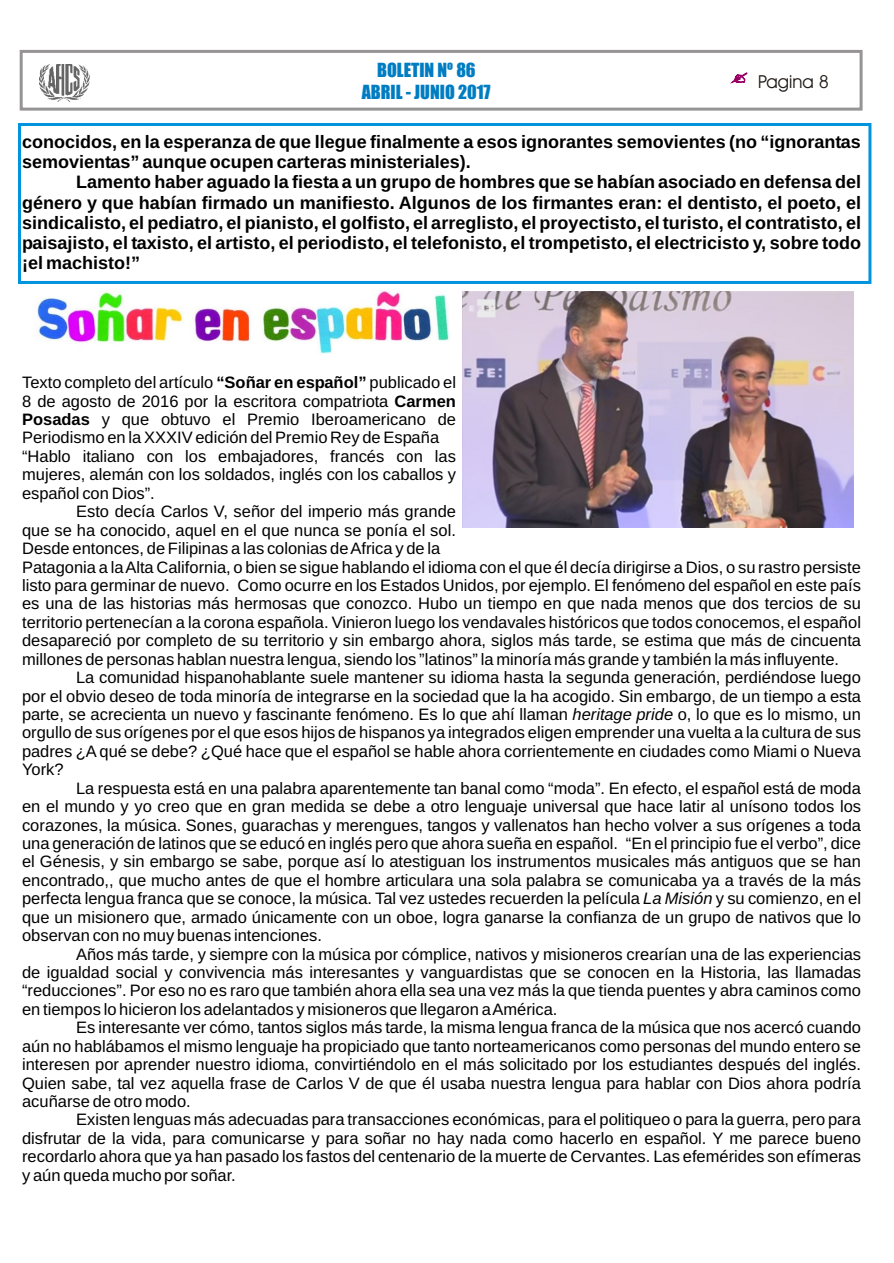
<style>
.page{position:relative;width:894px;height:1263px;background:#fff}
.page>*{position:absolute;margin:0;border:0;box-sizing:border-box;transform-origin:0 0}
.t1{font:700 18px/20.1px "Arimo";color:#000}
.t2{font:18px/21.9px "Impact";color:#007dc2;text-align:center}
.t3{font:18px "Avant Garde Bk BT";color:#1f1a17}
.t4{font:16.5px/18.5px "Arimo";color:#000;text-align:justify}
.s1{font-weight:700}
.s2{font-style:italic}
</style>
<div class="page">
<div style="left:18px;top:123px;width:853px;height:161px;background:#fff;border:3px solid #0094de"></div>
<div style="left:20px;top:50px;width:843px;height:61px;border:3px solid #969494"></div>
<svg style="left:731px;top:73px;width:16px;height:10px"></svg>
<img style="left:40px;top:64px;width:49px;height:38px">
<img style="left:462px;top:292px;width:392px;height:236px">
<img style="left:37px;top:290px;width:413px;height:63px">
<p class="t2" style="left:362px;top:60px;width:130px">BOLETIN Nº 86<br>ABRIL - JUNIO 2017</p>
<p class="t1" style="left:22px;top:134px;width:840px">conocidos, en la esperanza de que llegue finalmente a esos ignorantes semovientes (no “ignorantas semovientas” aunque ocupen carteras ministeriales).</p>
<p class="t1" style="left:22px;top:174px;width:841px;text-align:justify;text-indent:54px">Lamento haber aguado la fiesta a un grupo de hombres que se habían asociado en defensa del género y que habían firmado un manifiesto. Algunos de los firmantes eran: el dentisto, el poeto, el sindicalisto, el pediatro, el pianisto, el golfisto, el arreglisto, el proyectisto, el turisto, el contratisto, el paisajisto, el taxisto, el artisto, el periodisto, el telefonisto, el trompetisto, el electricisto y, sobre todo ¡el machisto!”</p>
<p class="t3" style="left:758px;top:74px;width:72px">Pagina 8</p>
<p class="t4" style="left:22px;top:375px;width:435px;text-align:left">Texto completo del artículo <span class="s1">“Soñar en español”</span> publicado el 8 de agosto de 2016 por la escritora compatriota <span class="s1">Carmen Posadas</span> y que obtuvo el Premio Iberoamericano de Periodismo en la XXXIV edición del Premio Rey de España “Hablo italiano con los embajadores, francés con las mujeres, alemán con los soldados, inglés con los caballos y español con Dios”.</p>
<p class="t4" style="left:22px;top:504px;width:840px;text-align:left;text-indent:54px">Esto decía Carlos V, señor del imperio más grande<br>que se ha conocido, aquel en el que nunca se ponía el sol.<br>Desde entonces, de Filipinas a las colonias de Africa y de la<br>Patagonia a la Alta California, o bien se sigue hablando el idioma con el que él decía dirigirse a Dios, o su rastro persiste listo para germinar de nuevo. Como ocurre en los Estados Unidos, por ejemplo. El fenómeno del español en este país es una de las historias más hermosas que conozco. Hubo un tiempo en que nada menos que dos tercios de su territorio pertenecían a la corona española. Vinieron luego los vendavales históricos que todos conocemos, el español desapareció por completo de su territorio y sin embargo ahora, siglos más tarde, se estima que más de cincuenta millones de personas hablan nuestra lengua, siendo los ”latinos” la minoría más grande y también la más influyente.</p>
<p class="t4" style="left:22px;top:670px;width:840px;text-indent:54px">La comunidad hispanohablante suele mantener su idioma hasta la segunda generación, perdiéndose luego por el obvio deseo de toda minoría de integrarse en la sociedad que la ha acogido. Sin embargo, de un tiempo a esta parte, se acrecienta un nuevo y fascinante fenómeno. Es lo que ahí llaman <span class="s2">heritage pride</span> o, lo que es lo mismo, un orgullo de sus orígenes por el que esos hijos de hispanos ya integrados eligen emprender una vuelta a la cultura de sus padres ¿A qué se debe? ¿Qué hace que el español se hable ahora corrientemente en ciudades como Miami o Nueva York?</p>
<p class="t4" style="left:22px;top:780px;width:841px;text-indent:54px">La respuesta está en una palabra aparentemente tan banal como “moda”. En efecto, el español está de moda en el mundo y yo creo que en gran medida se debe a otro lenguaje universal que hace latir al unísono todos los corazones, la música. Sones, guarachas y merengues, tangos y vallenatos han hecho volver a sus orígenes a toda una generación de latinos que se educó en inglés pero que ahora sueña en español. “En el principio fue el verbo”, dice el Génesis, y sin embargo se sabe, porque así lo atestiguan los instrumentos musicales más antiguos que se han encontrado,, que mucho antes de que el hombre articulara una sola palabra se comunicaba ya a través de la más perfecta lengua franca que se conoce, la música. Tal vez ustedes recuerden la película <span class="s2">La Misión</span> y su comienzo, en el que un misionero que, armado únicamente con un oboe, logra ganarse la confianza de un grupo de nativos que lo observan con no muy buenas intenciones.</p>
<p class="t4" style="left:22px;top:946px;width:841px;text-indent:54px">Años más tarde, y siempre con la música por cómplice, nativos y misioneros crearían una de las experiencias de igualdad social y convivencia más interesantes y vanguardistas que se conocen en la Historia, las llamadas “reducciones”. Por eso no es raro que también ahora ella sea una vez más la que tienda puentes y abra caminos como en tiempos lo hicieron los adelantados y misioneros que llegaron a América.</p>
<p class="t4" style="left:22px;top:1020px;width:840px;text-indent:54px">Es interesante ver cómo, tantos siglos más tarde, la misma lengua franca de la música que nos acercó cuando aún no hablábamos el mismo lenguaje ha propiciado que tanto norteamericanos como personas del mundo entero se interesen por aprender nuestro idioma, convirtiéndolo en el más solicitado por los estudiantes después del inglés.<br>Quien sabe, tal vez aquella frase de Carlos V de que él usaba nuestra lengua para hablar con Dios ahora podría acuñarse de otro modo.</p>
<p class="t4" style="left:22px;top:1112px;width:841px;text-indent:54px">Existen lenguas más adecuadas para transacciones económicas, para el politiqueo o para la guerra, pero para disfrutar de la vida, para comunicarse y para soñar no hay nada como hacerlo en español. Y me parece bueno recordarlo ahora que ya han pasado los fastos del centenario de la muerte de Cervantes. Las efemérides son efímeras y aún queda mucho por soñar.</p>
</div>
